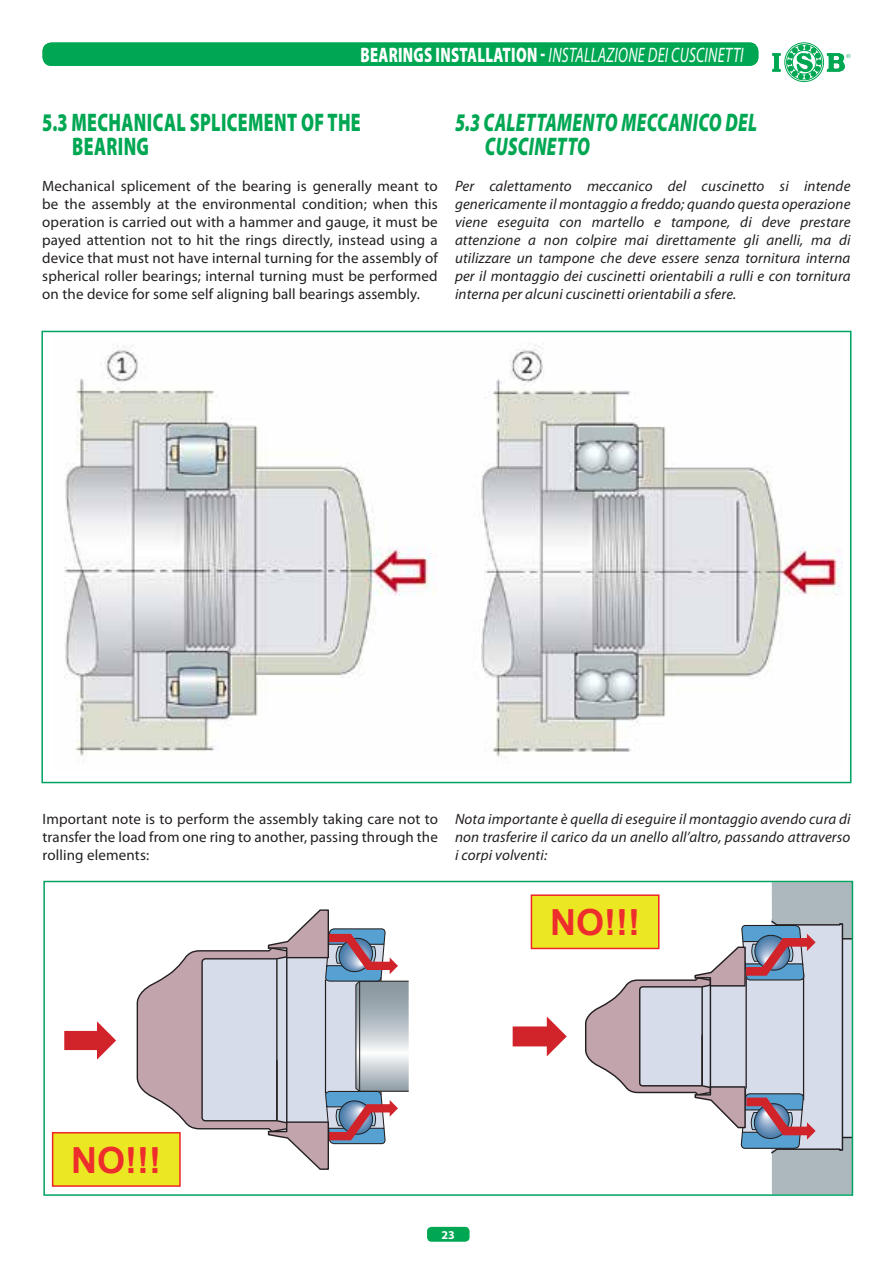
<style>
.page{position:relative;width:893px;height:1263px;background:#fff}
.page>*{position:absolute;margin:0;border:0;box-sizing:border-box;transform-origin:0 0}
.t1{font:700 36px "Arial";color:#ee2d2d}
.t2{font:italic 900 25.5px/24px "Myriad Pro";letter-spacing:.02em;color:#00a753;scale:.7 1}
.t3{font:900 25.5px/24px "Myriad Pro";letter-spacing:.02em;color:#00a753;scale:.7 1}
.t4{font:italic 21px "Myriad Pro";letter-spacing:.02em;color:#fff;scale:.7 1}
.t5{font:italic 15px/18px "Myriad Pro";letter-spacing:.01em;color:#231f20;text-align:justify}
.t6{font:15px/18px "Myriad Pro";letter-spacing:.01em;color:#231f20;text-align:justify}
.t7{font:700 12px "Myriad Pro";color:#fff}
.s1{font-weight:900;font-style:normal}
</style>
<div class="page">
<svg style="left:772px;top:42px;width:78px;height:40px"></svg>
<div style="left:427px;top:1227px;width:43px;height:15px;background:#00a753;border-radius:4px"></div>
<div style="left:43px;top:43px;width:715px;height:23px;background:#00a753;border-radius:9px"></div>
<img style="left:64px;top:343px;width:779px;height:420px">
<div style="left:41px;top:331px;width:810px;height:452px;border:2px solid #00a261"></div>
<svg style="left:64px;top:1021px;width:52px;height:38px"></svg>
<svg style="left:136px;top:909px;width:273px;height:261px"></svg>
<svg style="left:460px;top:880px;width:393px;height:177px"></svg>
<svg style="left:513px;top:1016px;width:54px;height:40px"></svg>
<svg style="left:584px;top:884px;width:266px;height:309px"></svg>
<div style="left:43px;top:881px;width:810px;height:315px;border:2px solid #00a261"></div>
<div style="left:53px;top:1133px;width:127px;height:53px;background:#ebe823"></div>
<div style="left:52px;top:1132px;width:129px;height:55px;border:2px solid #ee2725"></div>
<div style="left:531px;top:895px;width:128px;height:53px;background:#ebe823"></div>
<div style="left:531px;top:894px;width:128px;height:55px;border:2px solid #ee2725"></div>
<h3 class="t4" style="left:361px;top:44px;width:549px"><span class="s1">BEARINGS INSTALLATION -</span> INSTALLAZIONE DEI CUSCINETTI</h3>
<h2 class="t3" style="left:72px;top:110px;width:414px;text-indent:-30px">5.3 MECHANICAL SPLICEMENT OF THE<br>BEARING</h2>
<p class="t6" style="left:42px;top:176px;width:397px">Mechanical splicement of the bearing is generally meant to be the assembly at the environmental condition; when this operation is carried out with a hammer and gauge, it must be payed attention not to hit the rings directly, instead using a device that must not have internal turning for the assembly of spherical roller bearings; internal turning must be performed on the device for some self aligning ball bearings assembly.</p>
<h2 class="t2" style="left:485px;top:110px;width:391px;text-indent:-30px">5.3 CALETTAMENTO MECCANICO DEL<br>CUSCINETTO</h2>
<p class="t5" style="left:455px;top:177px;width:397px">Per calettamento meccanico del cuscinetto si intende genericamente il montaggio a freddo; quando questa operazione viene eseguita con martello e tampone, di deve prestare attenzione a non colpire mai direttamente gli anelli, ma di utilizzare un tampone che deve essere senza tornitura interna per il montaggio dei cuscinetti orientabili a rulli e con tornitura interna per alcuni cuscinetti orientabili a sfere.</p>
<p class="t6" style="left:43px;top:810px;width:397px">Important note is to perform the assembly taking care not to transfer the load from one ring to another, passing through the rolling elements:</p>
<p class="t5" style="left:455px;top:811px;width:397px">Nota importante è quella di eseguire il montaggio avendo cura di non trasferire il carico da un anello all’altro, passando attraverso i corpi volventi:</p>
<h1 class="t1" style="left:550px;top:897px;width:91px">NO!!!</h1>
<h1 class="t1" style="left:71px;top:1134px;width:91px">NO!!!</h1>
<p class="t7" style="left:442px;top:1227px;width:15px">23</p>
</div>
